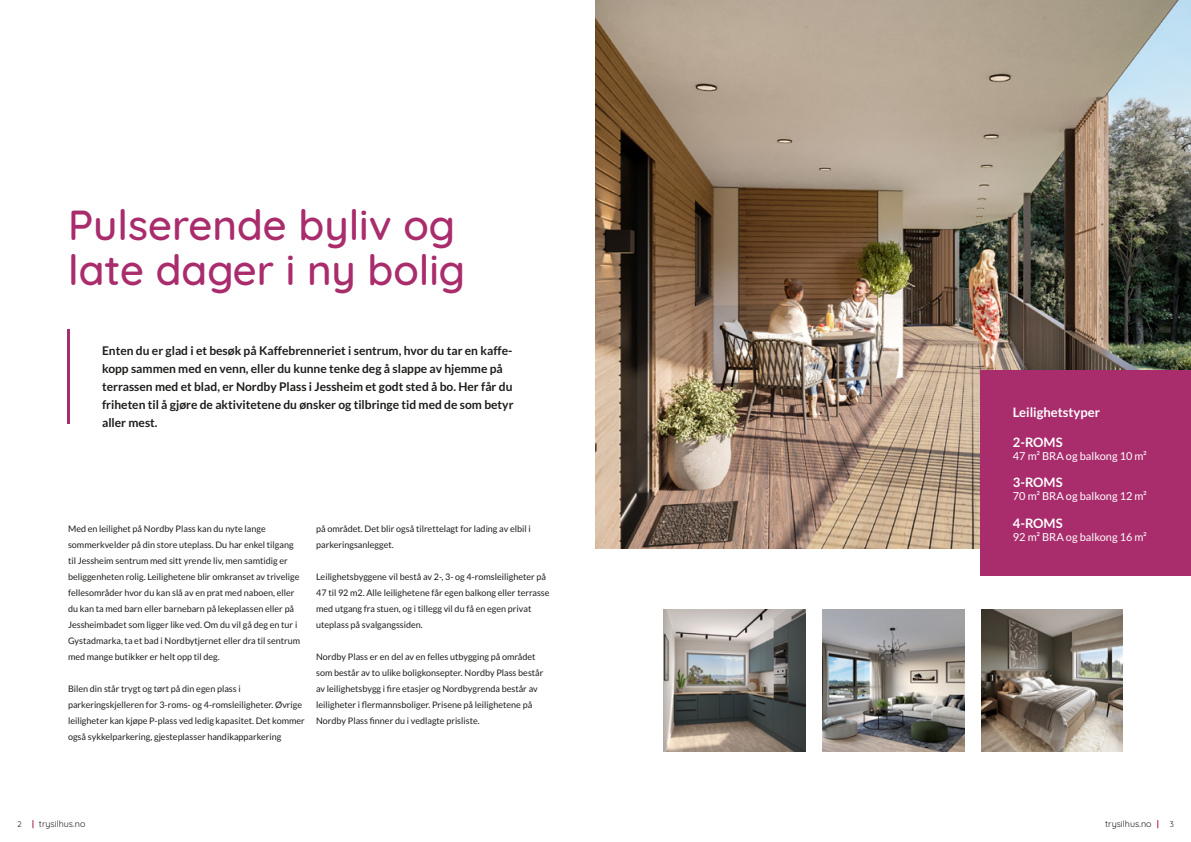
<style>
.page{position:relative;width:1191px;height:842px;background:#fff}
.page>*{position:absolute;margin:0;border:0;box-sizing:border-box;transform-origin:0 0}
.t1{font:500 42px/45px "Quicksand";color:#a92c6c}
.t2{font:700 13px "Lato";color:#fff}
.t3{font:700 12px/18px "Lato";color:#1d1d1b}
.t4{font:11px "Lato";color:#fff}
.t5{font:9px/16px "Lato";color:#1d1d1b}
.t6{font:9px "Quicksand";color:#1d1d1b}
.t7{font:8px "Quicksand";color:#1d1d1b}
</style>
<div class="page">
<hr style="left:67px;top:329px;width:2px;height:95px;background:#a92c6c">
<img style="left:595px;top:0;width:596px;height:548px">
<div style="left:980px;top:370px;width:211px;height:205px;background:#a92c6c"></div>
<img style="left:663px;top:609px;width:142px;height:142px">
<img style="left:822px;top:609px;width:142px;height:142px">
<img style="left:981px;top:609px;width:142px;height:142px">
<h1 class="t1" style="left:68px;top:199px;width:399px">Pulserende byliv og late dager i ny bolig</h1>
<p class="t3" style="left:102px;top:341px;width:413px">Enten du er glad i et besøk på Kaffebrenneriet i sentrum, hvor du tar en kaffe‑ kopp sammen med en venn, eller du kunne tenke deg å slappe av hjemme på terrassen med et blad, er Nordby Plass i Jessheim et godt sted å bo. Her får du friheten til å gjøre de aktivitetene du ønsker og tilbringe tid med de som betyr aller mest.</p>
<p class="t5" style="left:68px;top:520px;width:234px">Med en leilighet på Nordby Plass kan du nyte lange sommerkvelder på din store uteplass. Du har enkel tilgang til Jessheim sentrum med sitt yrende liv, men samtidig er beliggenheten rolig. Leilighetene blir omkranset av trivelige fellesområder hvor du kan slå av en prat med naboen, eller du kan ta med barn eller barnebarn på lekeplassen eller på Jessheimbadet som ligger like ved. Om du vil gå deg en tur i Gystadmarka, ta et bad i Nordbytjernet eller dra til sentrum med mange butikker er helt opp til deg.</p>
<p class="t5" style="left:68px;top:680px;width:238px">Bilen din står trygt og tørt på din egen plass i parkeringskjelleren for 3‑roms‑ og 4‑romsleiligheter. Øvrige leiligheter kan kjøpe P‑plass ved ledig kapasitet. Det kommer også sykkelparkering, gjesteplasser handikapparkering</p>
<p class="t5" style="left:316px;top:520px;width:216px">på området. Det blir også tilrettelagt for lading av elbil i parkeringsanlegget.</p>
<p class="t5" style="left:316px;top:568px;width:235px">Leilighetsbyggene vil bestå av 2‑, 3‑ og 4‑romsleiligheter på 47 til 92 m2. Alle leilighetene får egen balkong eller terrasse med utgang fra stuen, og i tillegg vil du få en egen privat uteplass på svalgangssiden.</p>
<p class="t5" style="left:316px;top:648px;width:229px">Nordby Plass er en del av en felles utbygging på området som består av to ulike boligkonsepter. Nordby Plass består av leilighetsbygg i fire etasjer og Nordbygrenda består av leiligheter i flermannsboliger. Prisene på leilighetene på Nordby Plass finner du i vedlagte prisliste.</p>
<p class="t7" style="left:17px;top:818px;width:6px">2</p>
<p class="t6" style="left:39px;top:817px;width:48px">trysilhus.no</p>
<h2 class="t2" style="left:1012px;top:404px;width:89px">Leilighetstyper</h2>
<h2 class="t2" style="left:1012px;top:435px;width:51px">2‑ROMS</h2>
<h2 class="t2" style="left:1012px;top:475px;width:51px">3‑ROMS</h2>
<h2 class="t2" style="left:1012px;top:515px;width:51px">4‑ROMS</h2>
<p class="t4" style="left:1012px;top:450px;width:136px">47 m² BRA og balkong 10 m²</p>
<p class="t4" style="left:1012px;top:490px;width:136px">70 m² BRA og balkong 12 m²</p>
<p class="t4" style="left:1012px;top:531px;width:136px">92 m² BRA og balkong 16 m²</p>
<p class="t6" style="left:1105px;top:817px;width:48px">trysilhus.no</p>
<p class="t7" style="left:1169px;top:818px;width:6px">3</p>
</div>
